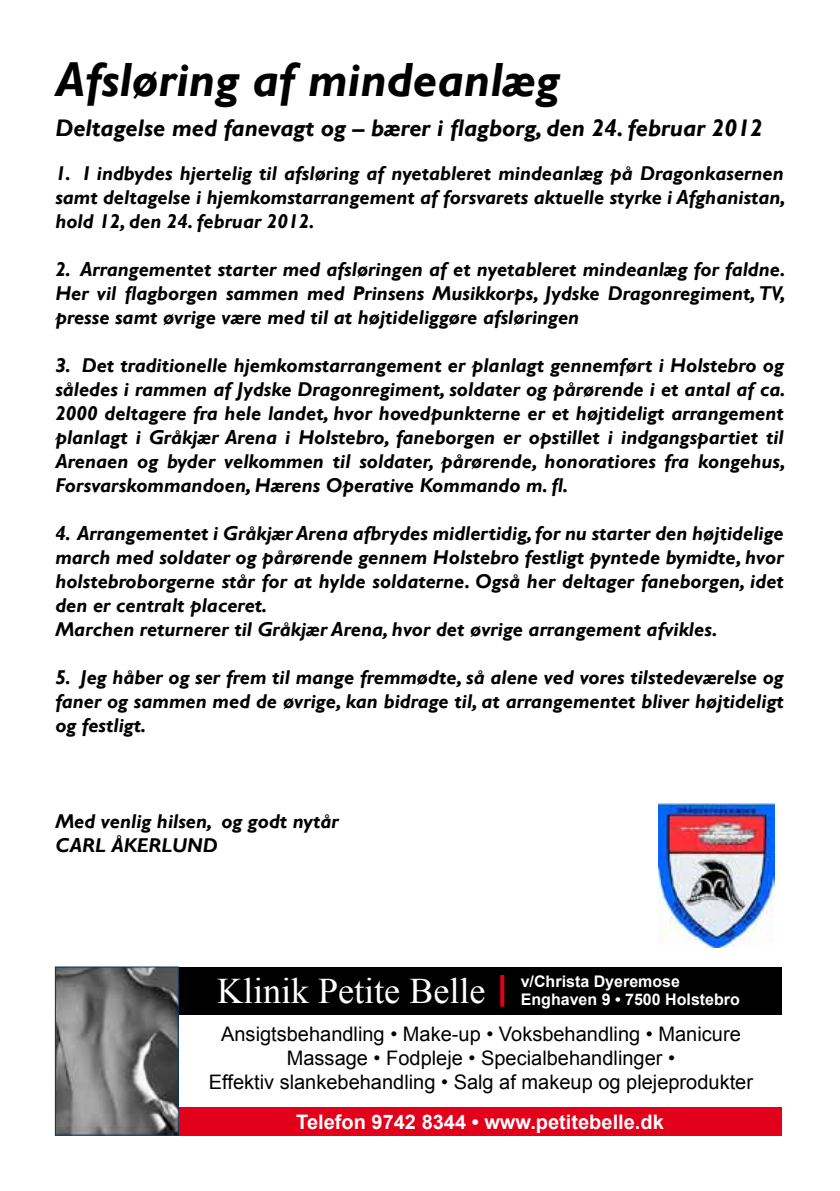
<style>
.page{position:relative;width:840px;height:1191px;background:#fff}
.page>*{position:absolute;margin:0;border:0;box-sizing:border-box;transform-origin:0 0}
.t1{font:italic 700 48px "Gill Sans";color:#000}
.t2{font:36px "Times New Roman";color:#fff}
.t3{font:italic 700 24px "Gill Sans";color:#000}
.t4{font:italic 700 20px/24px "Gill Sans";color:#000;text-align:justify}
.t5{font:20px/24px "Arial";color:#000;text-align:center}
.t6{font:700 20px "Arial";color:#fff}
.t7{font:700 16px/18px "Arial";color:#fff}
</style>
<div class="page">
<div style="left:178px;top:1107px;width:603px;height:28px;background:#e2001a"></div>
<div style="left:55px;top:967px;width:726px;height:47px;background:#000"></div>
<img style="left:57px;top:969px;width:119px;height:164px">
<div style="left:55px;top:967px;width:123px;height:168px;border:1px solid #0a3164"></div>
<svg style="left:500px;top:975px;width:4px;height:31px"></svg>
<img style="left:658px;top:803px;width:116px;height:144px">
<h1 class="t1" style="left:55px;top:52px;width:505px">Afsløring af mindeanlæg</h1>
<p class="t3" style="left:55px;top:114px;width:708px">Deltagelse med fanevagt og – bærer i flagborg, den 24. februar 2012</p>
<p class="t4" style="left:55px;top:161px;width:731px">1. I indbydes hjertelig til afsløring af nyetableret mindeanlæg på Dragonkasernen samt deltagelse i hjemkomstarrangement af forsvarets aktuelle styrke i Afghanistan, hold 12, den 24. februar 2012.</p>
<p class="t4" style="left:55px;top:257px;width:731px">2. Arrangementet starter med afsløringen af et nyetableret mindeanlæg for faldne.<br>Her vil flagborgen sammen med Prinsens Musikkorps, Jydske Dragonregiment, TV, presse samt øvrige være med til at højtideliggøre afsløringen</p>
<p class="t4" style="left:55px;top:353px;width:731px">3. Det traditionelle hjemkomstarrangement er planlagt gennemført i Holstebro og således i rammen af Jydske Dragonregiment, soldater og pårørende i et antal af ca.<br>2000 deltagere fra hele landet, hvor hovedpunkterne er et højtideligt arrangement planlagt i Gråkjær Arena i Holstebro, faneborgen er opstillet i indgangspartiet til Arenaen og byder velkommen til soldater, pårørende, honoratiores fra kongehus, Forsvarskommandoen, Hærens Operative Kommando m. fl.</p>
<p class="t4" style="left:55px;top:521px;width:729px;text-align:left">4. Arrangementet i Gråkjær Arena afbrydes midlertidig, for nu starter den højtidelige march med soldater og pårørende gennem Holstebro festligt pyntede bymidte, hvor holstebroborgerne står for at hylde soldaterne. Også her deltager faneborgen, idet den er centralt placeret.<br>Marchen returnerer til Gråkjær Arena, hvor det øvrige arrangement afvikles.</p>
<p class="t4" style="left:55px;top:665px;width:729px">5. Jeg håber og ser frem til mange fremmødte, så alene ved vores tilstedeværelse og faner og sammen med de øvrige, kan bidrage til, at arrangementet bliver højtideligt og festligt.</p>
<p class="t4" style="left:55px;top:809px;width:285px">Med venlig hilsen, og godt nytår<br>CARL ÅKERLUND</p>
<p class="t7" style="left:520px;top:972px;width:221px">v/Christa Dyeremose<br>Enghaven 9 • 7500 Holstebro</p>
<h2 class="t2" style="left:217px;top:967px;width:270px">Klinik Petite Belle</h2>
<p class="t5" style="left:209px;top:1021px;width:545px">Ansigtsbehandling • Make-up • Voksbehandling • Manicure<br>Massage • Fodpleje • Specialbehandlinger •<br>Effektiv slankebehandling • Salg af makeup og plejeprodukter</p>
<p class="t6" style="left:296px;top:1108px;width:369px">Telefon 9742 8344 • www.petitebelle.dk</p>
</div>
